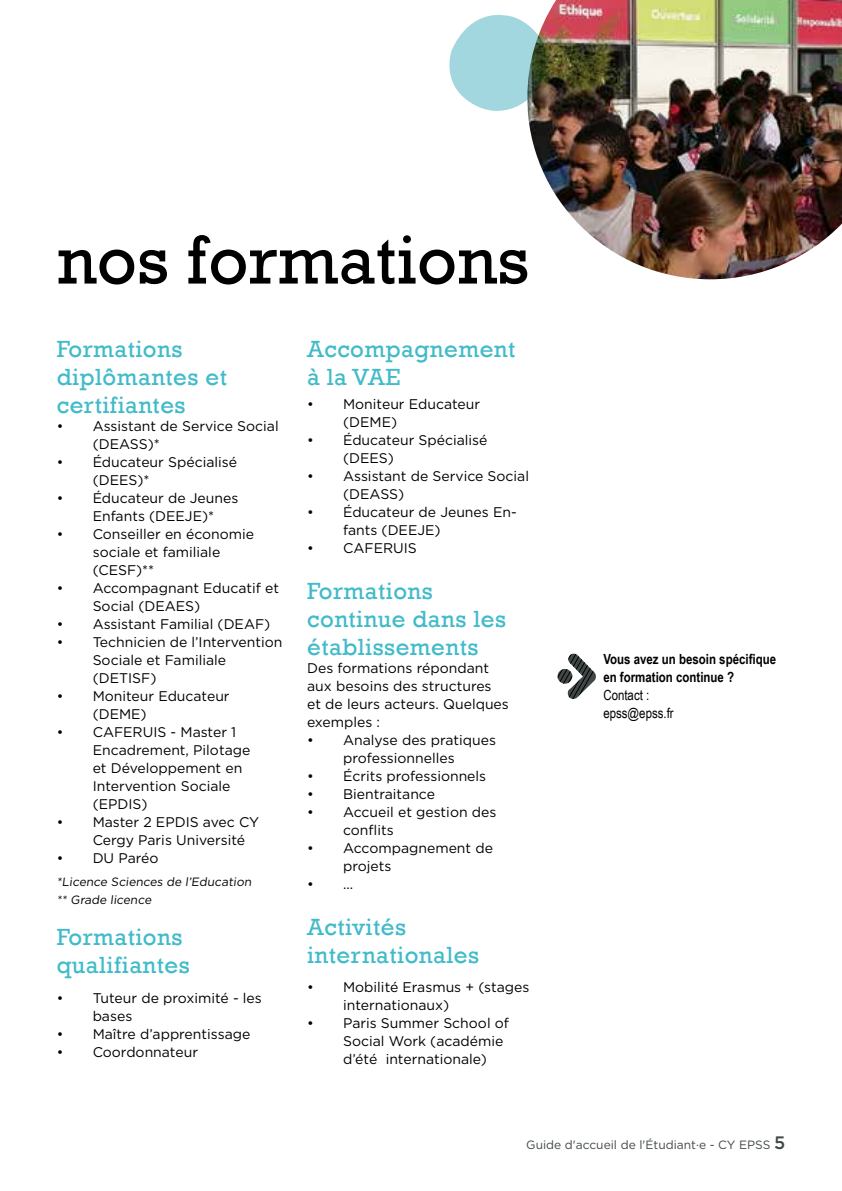
<style>
.page{position:relative;width:842px;height:1191px;background:#fff}
.page>*{position:absolute;margin:0;border:0;box-sizing:border-box;transform-origin:0 0}
.t1{font:70px "Rockwell";color:#000}
.t2{font:24px/28px "Rockwell";letter-spacing:.02em;color:#41bbc9}
.t3{font:14px/18px "Gotham";color:#000}
.t4{font:700 14px/18px "Arial Narrow";color:#000}
.t5{font:14px/18px "Arial Narrow";color:#000}
.t6{font:12px/18px "Gotham";color:#000}
.t7{font:12px "Gotham";color:#414847}
.s1{font-weight:500;font-size:18px}
</style>
<div class="page">
<svg style="left:557px;top:653px;width:39px;height:46px"></svg>
<img style="left:540px;top:0;width:302px;height:279px">
<svg style="left:449px;top:3px;width:99px;height:161px"></svg>
<h1 class="t1" style="left:57px;top:220px;width:474px">nos formations</h1>
<h2 class="t2" style="left:57px;top:335px;width:172px">Formations diplômantes et certifiantes</h2>
<p class="t3" style="left:93px;top:417px;width:187px;text-indent:-36px">• Assistant de Service Social (DEASS)*</p>
<p class="t3" style="left:93px;top:453px;width:146px;text-indent:-36px">• Éducateur Spécialisé (DEES)*</p>
<p class="t3" style="left:93px;top:489px;width:147px;text-indent:-36px">• Éducateur de Jeunes<br>Enfants (DEEJE)*</p>
<p class="t3" style="left:93px;top:525px;width:163px;text-indent:-36px">• Conseiller en économie sociale et familiale (CESF)**</p>
<p class="t3" style="left:93px;top:579px;width:188px;text-indent:-36px">• Accompagnant Educatif et<br>Social (DEAES)</p>
<p class="t3" style="left:57px;top:615px;width:215px">• Assistant Familial (DEAF)</p>
<p class="t3" style="left:93px;top:633px;width:191px;text-indent:-36px">• Technicien de l’Intervention<br>Sociale et Familiale (DETISF)</p>
<p class="t3" style="left:93px;top:687px;width:138px;text-indent:-36px">• Moniteur Educateur (DEME)</p>
<p class="t3" style="left:93px;top:723px;width:159px;text-indent:-36px">• CAFERUIS - Master 1<br>Encadrement, Pilotage et Développement en<br>Intervention Sociale (EPDIS)</p>
<p class="t3" style="left:93px;top:813px;width:168px;text-indent:-36px">• Master 2 EPDIS avec CY<br>Cergy Paris Université</p>
<p class="t3" style="left:57px;top:849px;width:103px">• DU Paréo</p>
<p class="t6" style="left:57px;top:873px;width:198px">*Licence Sciences de l’Education ** Grade licence</p>
<h2 class="t2" style="left:57px;top:923px;width:135px">Formations qualifiantes</h2>
<p class="t3" style="left:93px;top:988px;width:171px;text-indent:-36px">• Tuteur de proximité - les bases</p>
<p class="t3" style="left:57px;top:1024px;width:195px">• Maître d’apprentissage</p>
<p class="t3" style="left:57px;top:1042px;width:143px">• Coordonnateur</p>
<h2 class="t2" style="left:307px;top:335px;width:210px">Accompagnement à la VAE</h2>
<p class="t3" style="left:343px;top:394px;width:138px;text-indent:-36px">• Moniteur Educateur (DEME)</p>
<p class="t3" style="left:343px;top:430px;width:146px;text-indent:-36px">• Éducateur Spécialisé (DEES)</p>
<p class="t3" style="left:343px;top:466px;width:187px;text-indent:-36px">• Assistant de Service Social (DEASS)</p>
<p class="t3" style="left:343px;top:502px;width:175px;text-indent:-36px">• Éducateur de Jeunes En&shy;fants (DEEJE)</p>
<p class="t3" style="left:307px;top:538px;width:111px">• CAFERUIS</p>
<h2 class="t2" style="left:307px;top:577px;width:200px">Formations continue dans les établissements</h2>
<p class="t3" style="left:307px;top:658px;width:203px">Des formations répondant aux besoins des structures et de leurs acteurs. Quelques exemples :</p>
<p class="t3" style="left:307px;top:730px;width:190px;text-align:center">• Analyse des pratiques professionnelles</p>
<p class="t3" style="left:307px;top:766px;width:181px">• Écrits professionnels</p>
<p class="t3" style="left:307px;top:784px;width:129px">• Bientraitance</p>
<p class="t3" style="left:343px;top:802px;width:155px;text-indent:-36px">• Accueil et gestion des conflits</p>
<p class="t3" style="left:343px;top:838px;width:151px;text-indent:-36px">• Accompagnement de projets</p>
<p class="t3" style="left:307px;top:874px;width:48px">• ...</p>
<h2 class="t2" style="left:307px;top:913px;width:173px">Activités internationales</h2>
<p class="t3" style="left:343px;top:978px;width:188px;text-indent:-36px">• Mobilité Erasmus + (stages internationaux)</p>
<p class="t3" style="left:343px;top:1014px;width:167px;text-indent:-36px">• Paris Summer School of<br>Social Work (académie d’été internationale)</p>
<p class="t4" style="left:603px;top:649px;width:174px">Vous avez un besoin spécifique en formation continue ?</p>
<p class="t5" style="left:603px;top:685px;width:72px">Contact : epss@epss.fr</p>
<p class="t7" style="left:526px;top:1136px;width:260px">Guide d'accueil de l'Étudiant·e - CY EPSS <span class="s1">5</span></p>
</div>
